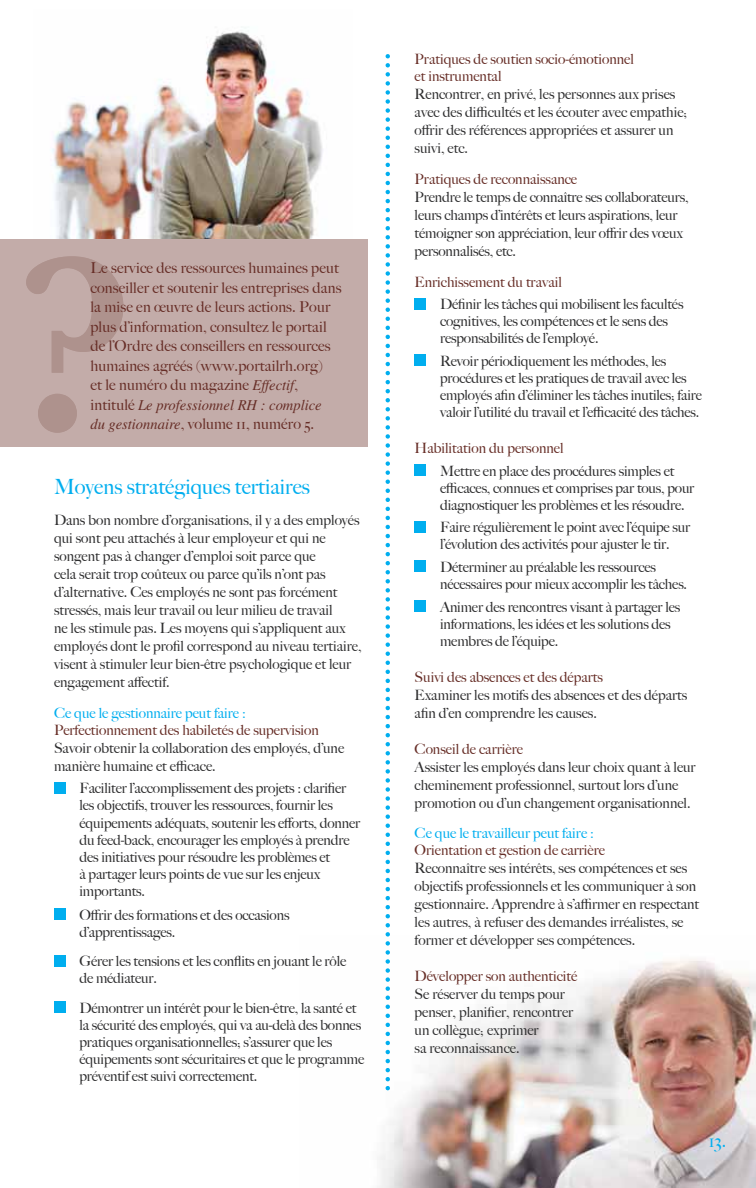
<style>
.page{position:relative;width:756px;height:1188px;background:#fff}
.page>*{position:absolute;margin:0;border:0;box-sizing:border-box;transform-origin:0 0}
.t1{font:500 21px "Big Caslon";color:#00aeef}
.t2{font:500 18px "Big Caslon";color:#00aeef}
.t3{font:500 15px/19.5px "Big Caslon";letter-spacing:.01em;color:#672e27}
.t4{font:italic 15px "Times";color:#672e27}
.t5{font:500 14.25px/18px "Big Caslon";letter-spacing:-.01em;color:#2e2e2f}
.t6{font:500 14.25px/17.1px "Big Caslon";color:#672e27}
.t7{font:500 14.25px "Big Caslon";color:#00aeef}
.s1{font-family:"Times";font-weight:400;font-style:italic}
.s2{font-family:"Big Caslon";font-weight:500;font-style:normal}
</style>
<div class="page">
<img style="left:34px;top:27px;width:319px;height:213px">
<div style="left:0;top:240px;width:368px;height:207px;background:#c3aca9"></div>
<svg style="left:26px;top:256px;width:97px;height:177px"></svg>
<img style="left:379px;top:935px;width:377px;height:253px">
<div style="left:54px;top:782px;width:11px;height:11px;background:#00aeef"></div>
<div style="left:54px;top:909px;width:11px;height:11px;background:#00aeef"></div>
<div style="left:54px;top:955px;width:11px;height:11px;background:#00aeef"></div>
<div style="left:54px;top:1001px;width:11px;height:12px;background:#00aeef"></div>
<div style="left:415px;top:298px;width:11px;height:11px;background:#00aeef"></div>
<div style="left:415px;top:355px;width:11px;height:11px;background:#00aeef"></div>
<div style="left:415px;top:464px;width:11px;height:12px;background:#00aeef"></div>
<div style="left:415px;top:521px;width:11px;height:11px;background:#00aeef"></div>
<div style="left:415px;top:561px;width:11px;height:11px;background:#00aeef"></div>
<div style="left:415px;top:600px;width:11px;height:12px;background:#00aeef"></div>
<svg style="left:386px;top:65px;width:4px;height:1024px"></svg>
<p class="t3" style="left:90px;top:258px;width:252px">Le service des ressources humaines peut conseiller et soutenir les entreprises dans la mise en œuvre de leurs actions. Pour plus d’information, consultez le portail de l’Ordre des conseillers en ressources humaines agréés (www.portailrh.org)<br>et le numéro du magazine <span class="s1">Effectif</span>,</p>
<p class="t4" style="left:90px;top:397px;width:233px"><span class="s2">intitulé</span> Le professionnel RH : complice</p>
<p class="t3" style="left:90px;top:414px;width:225px"><span class="s1">du gestionnaire</span>, volume 11, numéro 5.</p>
<h1 class="t1" style="left:54px;top:474px;width:257px">Moyens stratégiques tertiaires</h1>
<p class="t5" style="left:54px;top:511px;width:309px">Dans bon nombre d’organisations, il y a des employés qui sont peu attachés à leur employeur et qui ne songent pas à changer d’emploi soit parce que<br>cela serait trop coûteux ou parce qu’ils n’ont pas d’alternative. Ces employés ne sont pas forcément stressés, mais leur travail ou leur milieu de travail<br>ne les stimule pas. Les moyens qui s’appliquent aux employés dont le profil correspond au niveau tertiaire, visent à stimuler leur bien-être psychologique et leur engagement affectif.</p>
<p class="t7" style="left:54px;top:704px;width:193px">Ce que le gestionnaire peut faire :</p>
<p class="t6" style="left:54px;top:721px;width:266px">Perfectionnement des habiletés de supervision</p>
<p class="t5" style="left:54px;top:739px;width:292px">Savoir obtenir la collaboration des employés, d’une manière humaine et efficace.</p>
<p class="t5" style="left:80px;top:780px;width:282px;line-height:17.1px">Faciliter l’accomplissement des projets : clarifier les objectifs, trouver les ressources, fournir les équipements adéquats, soutenir les efforts, donner du feed-back, encourager les employés à prendre des initiatives pour résoudre les problèmes et<br>à partager leurs points de vue sur les enjeux importants.</p>
<p class="t5" style="left:80px;top:906px;width:211px;line-height:17.1px">Offrir des formations et des occasions d’apprentissages.</p>
<p class="t5" style="left:80px;top:953px;width:268px;line-height:17.1px">Gérer les tensions et les conflits en jouant le rôle de médiateur.</p>
<p class="t5" style="left:80px;top:999px;width:286px;line-height:17.1px">Démontrer un intérêt pour le bien-être, la santé et la sécurité des employés, qui va au-delà des bonnes pratiques organisationnelles; s’assurer que les équipements sont sécuritaires et que le programme préventif est suivi correctement.</p>
<p class="t6" style="left:415px;top:51px;width:221px">Pratiques de soutien socio-émotionnel et instrumental</p>
<p class="t5" style="left:415px;top:86px;width:274px">Rencontrer, en privé, les personnes aux prises avec des difficultés et les écouter avec empathie; offrir des références appropriées et assurer un suivi, etc.</p>
<p class="t6" style="left:415px;top:171px;width:164px">Pratiques de reconnaissance</p>
<p class="t5" style="left:415px;top:188px;width:275px">Prendre le temps de connaître ses collaborateurs, leurs champs d’intérêts et leurs aspirations, leur témoigner son appréciation, leur offrir des vœux personnalisés, etc.</p>
<p class="t6" style="left:415px;top:273px;width:149px">Enrichissement du travail</p>
<p class="t5" style="left:440px;top:296px;width:245px;line-height:17.1px">Définir les tâches qui mobilisent les facultés cognitives, les compétences et le sens des responsabilités de l’employé.</p>
<p class="t5" style="left:440px;top:352px;width:263px;line-height:17.1px">Revoir périodiquement les méthodes, les procédures et les pratiques de travail avec les employés afin d’éliminer les tâches inutiles; faire valoir l’utilité du travail et l’efficacité des tâches.</p>
<p class="t6" style="left:415px;top:440px;width:150px">Habilitation du personnel</p>
<p class="t5" style="left:440px;top:462px;width:256px;line-height:17.1px">Mettre en place des procédures simples et efficaces, connues et comprises par tous, pour diagnostiquer les problèmes et les résoudre.</p>
<p class="t5" style="left:440px;top:519px;width:252px;line-height:17.1px">Faire régulièrement le point avec l’équipe sur l’évolution des activités pour ajuster le tir.</p>
<p class="t5" style="left:440px;top:559px;width:248px;line-height:17.1px">Déterminer au préalable les ressources nécessaires pour mieux accomplir les tâches.</p>
<p class="t5" style="left:440px;top:598px;width:242px;line-height:17.1px">Animer des rencontres visant à partager les informations, les idées et les solutions des membres de l’équipe.</p>
<p class="t6" style="left:415px;top:668px;width:190px">Suivi des absences et des départs</p>
<p class="t5" style="left:415px;top:686px;width:274px">Examiner les motifs des absences et des départs afin d’en comprendre les causes.</p>
<p class="t6" style="left:415px;top:740px;width:110px">Conseil de carrière</p>
<p class="t5" style="left:415px;top:758px;width:283px">Assister les employés dans leur choix quant à leur cheminement professionnel, surtout lors d’une promotion ou d’un changement organisationnel.</p>
<p class="t7" style="left:415px;top:825px;width:181px">Ce que le travailleur peut faire :</p>
<p class="t6" style="left:415px;top:842px;width:192px">Orientation et gestion de carrière</p>
<p class="t5" style="left:415px;top:860px;width:286px">Reconnaître ses intérêts, ses compétences et ses objectifs professionnels et les communiquer à son gestionnaire. Apprendre à s’affirmer en respectant les autres, à refuser des demandes irréalistes, se former et développer ses compétences.</p>
<p class="t6" style="left:415px;top:968px;width:164px">Développer son authenticité</p>
<p class="t5" style="left:415px;top:986px;width:160px">Se réserver du temps pour penser, planifier, rencontrer un collègue; exprimer<br>sa reconnaissance.</p>
<p class="t2" style="left:709px;top:1130px;width:19px">13.</p>
</div>
